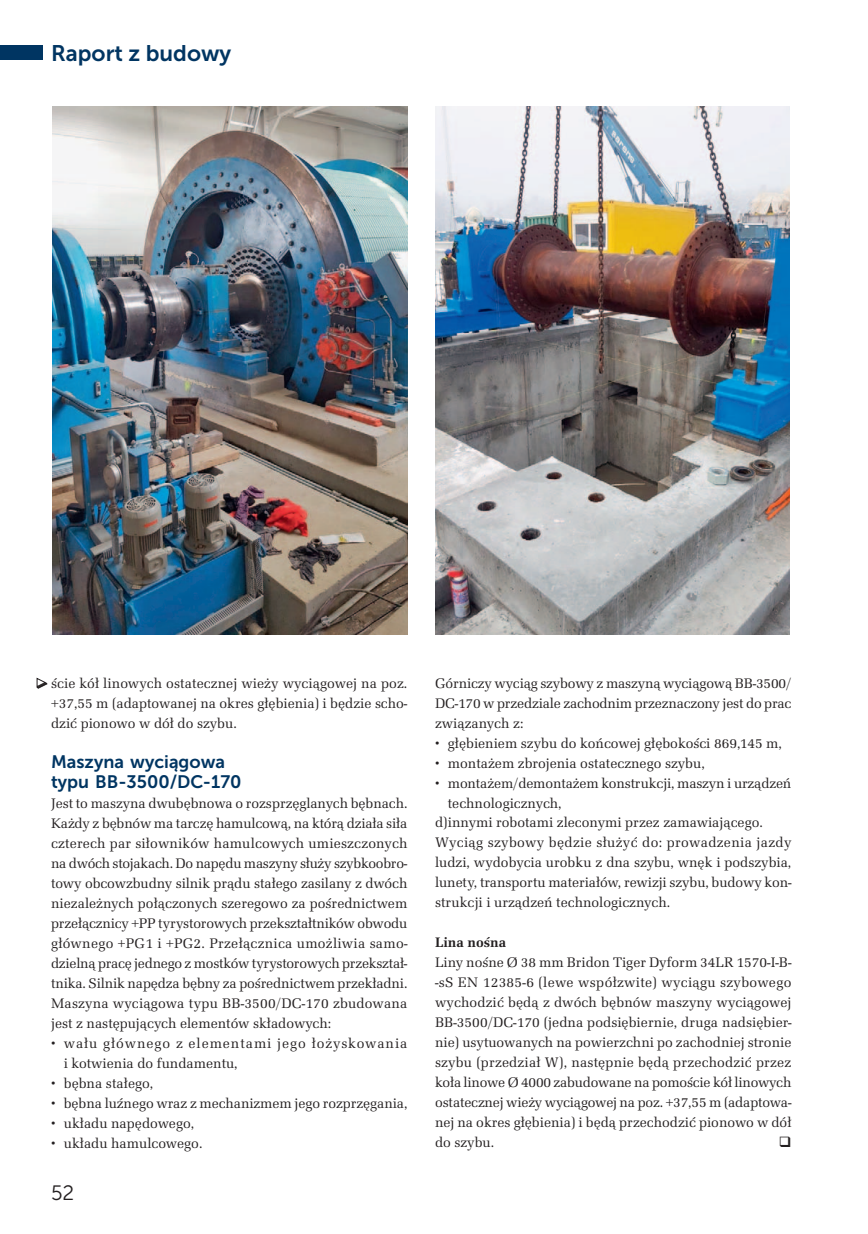
<style>
.page{position:relative;width:868px;height:1234px;background:#fff}
.page>*{position:absolute;margin:0;border:0;box-sizing:border-box;transform-origin:0 0}
.t1{font:22.5px "Museo Sans 700";color:#003562}
.t2{font:20.7px "Museo Sans 300";color:#231f20}
.t3{font:18px/20px "Museo Sans 700";color:#003562}
.t4{font:14.25px/20px "URW Latino TCE";color:#231f20;text-align:justify}
.t5{font:14.25px/20px "URW Latino TCE";letter-spacing:.065em;color:#231f20}
.t6{font:14.25px "URW Latino TCE";letter-spacing:.025em;color:#231f20}
.t7{font:700 14.25px "URW Latino TCE";color:#231f20}
</style>
<div class="page">
<div style="left:0;top:45px;width:43px;height:15px;background:#003562"></div>
<img style="left:53px;top:106px;width:354px;height:528px">
<img style="left:435px;top:106px;width:354px;height:528px">
<svg style="left:36px;top:677px;width:9px;height:10px"></svg>
<svg style="left:37px;top:682px;width:10px;height:6px"></svg>
<div style="left:37px;top:682px;width:10px;height:6px;border:1px solid #231f20"></div>
<h1 class="t1" style="left:51px;top:45px;width:182px">Raport z budowy</h1>
<p class="t4" style="left:51px;top:673px;width:358px">ście kół linowych ostatecznej wieży wyciągowej na poz. +37,55 m (adaptowanej na okres głębienia) i będzie scho&shy;dzić pionowo w dół do szybu.</p>
<p class="t3" style="left:51px;top:753px;width:192px">Maszyna wyciągowa typu BB-3500/DC-170</p>
<p class="t4" style="left:51px;top:793px;width:358px">Jest to maszyna dwubębnowa o rozsprzęglanych bębnach.<br>Każdy z bębnów ma tarczę hamulcową, na którą działa siła czterech par siłowników hamulcowych umieszczonych na dwóch stojakach. Do napędu maszyny służy szybkoobro&shy;towy obcowzbudny silnik prądu stałego zasilany z dwóch niezależnych połączonych szeregowo za pośrednictwem przełącznicy +PP tyrystorowych przekształtników obwodu głównego +PG1 i +PG2. Przełącznica umożliwia samo&shy;dzielną pracę jednego z mostków tyrystorowych przekształ&shy;tnika. Silnik napędza bębny za pośrednictwem przekładni.<br>Maszyna wyciągowa typu BB-3500/DC-170 zbudowana jest z następujących elementów składowych:</p>
<p class="t5" style="left:64px;top:1033px;width:345px;text-indent:-13px">• wału głównego z elementami jego łożyskowania i kotwienia do fundamentu,</p>
<p class="t4" style="left:51px;top:1073px;width:104px">• bębna stałego,</p>
<p class="t4" style="left:51px;top:1093px;width:358px">• bębna luźnego wraz z mechanizmem jego rozprzęgania,</p>
<p class="t4" style="left:51px;top:1113px;width:145px">• układu napędowego,</p>
<p class="t4" style="left:51px;top:1133px;width:153px">• układu hamulcowego.</p>
<h2 class="t2" style="left:51px;top:1184px;width:25px">52</h2>
<p class="t4" style="left:435px;top:673px;width:358px">Górniczy wyciąg szybowy z maszyną wyciągową BB-3500/ DC-170 w przedziale zachodnim przeznaczony jest do prac związanych z:</p>
<p class="t4" style="left:435px;top:733px;width:348px">• głębieniem szybu do końcowej głębokości 869,145 m,</p>
<p class="t4" style="left:435px;top:753px;width:271px">• montażem zbrojenia ostatecznego szybu,</p>
<p class="t4" style="left:435px;top:773px;width:358px">• montażem/demontażem konstrukcji, maszyn i urządzeń</p>
<p class="t4" style="left:448px;top:793px;width:115px">technologicznych,</p>
<p class="t4" style="left:435px;top:813px;width:329px">d) innymi robotami zleconymi przez zamawiającego.</p>
<p class="t6" style="left:435px;top:835px;width:358px">Wyciąg szybowy będzie służyć do: prowadzenia jazdy</p>
<p class="t4" style="left:435px;top:853px;width:358px">ludzi, wydobycia urobku z dna szybu, wnęk i podszybia,</p>
<p class="t4" style="left:435px;top:873px;width:358px">lunety, transportu materiałów, rewizji szybu, budowy kon-</p>
<p class="t4" style="left:435px;top:893px;width:236px">strukcji i urządzeń technologicznych.</p>
<p class="t7" style="left:435px;top:935px;width:73px">Lina nośna</p>
<p class="t4" style="left:435px;top:953px;width:358px">Liny nośne Ø 38 mm Bridon Tiger Dyform 34LR 1570-I-B--sS EN 12385-6 (lewe współzwite) wyciągu szybowego wychodzić będą z dwóch bębnów maszyny wyciągowej BB-3500/DC-170 (jedna podsiębiernie, druga nadsiębier&shy;nie) usytuowanych na powierzchni po zachodniej stronie szybu (przedział W), następnie będą przechodzić przez koła linowe Ø 4000 zabudowane na pomoście kół linowych ostatecznej wieży wyciągowej na poz. +37,55 m (adaptowa&shy;nej na okres głębienia) i będą przechodzić pionowo w dół do szybu.</p>
</div>
